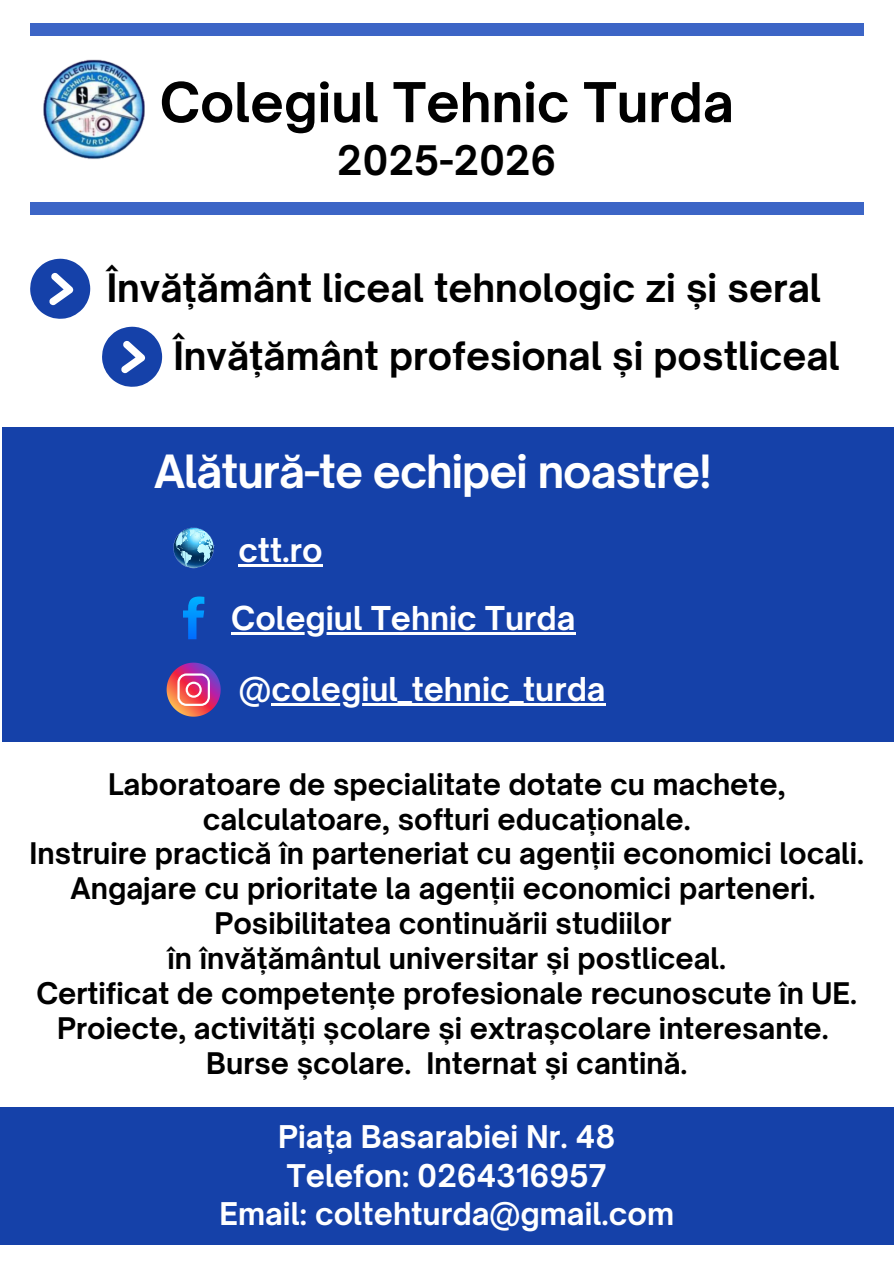
<style>
.page{position:relative;width:894px;height:1264px;background:#fff}
.page>*{position:absolute;margin:0;border:0;box-sizing:border-box;transform-origin:0 0}
.t1{font:700 52.5px "Open Sauce One";color:#000}
.t2{font:700 43.8px "Open Sauce One";letter-spacing:-.02em;color:#fff}
.t3{font:700 39px "Open Sauce One";color:#000}
.t4{font:700 37.5px "Open Sauce One";color:#000}
.t5{font:700 31.5px "Open Sauce One";color:#fff}
.t6{font:700 30px "Open Sauce One";color:#fff}
.t7{font:700 28.5px/34.8px "Open Sauce One";color:#000;text-align:center}
</style>
<div class="page">
<div style="left:30px;top:23px;width:833px;height:13px;background:#3c65c6"></div>
<div style="left:30px;top:202px;width:833px;height:12px;background:#3c65c6"></div>
<img style="left:43px;top:59px;width:102px;height:100px">
<div style="left:3px;top:427px;width:890px;height:314px;background:#1541a9"></div>
<svg style="left:183px;top:596px;width:21px;height:43px"></svg>
<svg style="left:166px;top:662px;width:54px;height:54px"></svg>
<svg style="left:173px;top:527px;width:41px;height:41px"></svg>
<svg style="left:30px;top:259px;width:60px;height:60px"></svg>
<div style="left:0;top:1107px;width:893px;height:138px;background:#1541a9"></div>
<hr style="left:231px;top:632px;width:344px;height:3px;background:#fff">
<hr style="left:271px;top:703px;width:334px;height:3px;background:#fff">
<hr style="left:238px;top:563px;width:84px;height:3px;background:#fff">
<svg style="left:102px;top:327px;width:60px;height:60px"></svg>
<p class="t1" style="left:160px;top:70px;width:575px">Colegiul Tehnic Turda</p>
<h1 class="t3" style="left:337px;top:136px;width:220px">2025-2026</h1>
<p class="t4" style="left:107px;top:265px;width:715px">Învățământ liceal tehnologic zi și seral</p>
<p class="t4" style="left:173px;top:333px;width:667px">Învățământ profesional și postliceal</p>
<h3 class="t2" style="left:154px;top:444px;width:558px">Alătură-te echipei noastre!</h3>
<p class="t5" style="left:238px;top:530px;width:86px">ctt.ro</p>
<p class="t5" style="left:231px;top:598px;width:345px">Colegiul Tehnic Turda</p>
<p class="t5" style="left:239px;top:669px;width:368px">@colegiul_tehnic_turda</p>
<p class="t7" style="left:108px;top:766px;width:678px">Laboratoare de specialitate dotate cu machete, calculatoare, softuri educaționale.</p>
<h2 class="t7" style="left:29px;top:836px;width:836px">Instruire practică în parteneriat cu agenții economici locali.</h2>
<p class="t7" style="left:70px;top:871px;width:746px">Angajare cu prioritate la agenții economici parteneri.</p>
<p class="t7" style="left:214px;top:905px;width:458px">Posibilitatea continuării studiilor</p>
<p class="t7" style="left:167px;top:940px;width:560px">în învățământul universitar și postliceal.</p>
<p class="t7" style="left:36px;top:975px;width:822px">Certificat de competențe profesionale recunoscute în UE.</p>
<p class="t7" style="left:57px;top:1010px;width:773px">Proiecte, activități școlare și extrașcolare interesante.</p>
<p class="t7" style="left:206px;top:1045px;width:482px">Burse școlare. Internat și cantină.</p>
<h3 class="t6" style="left:278px;top:1118px;width:338px">Piața Basarabiei Nr. 48</h3>
<p class="t6" style="left:287px;top:1156px;width:321px">Telefon: 0264316957</p>
<h3 class="t6" style="left:219px;top:1194px;width:456px">Email: coltehturda@gmail.com</h3>
</div>
